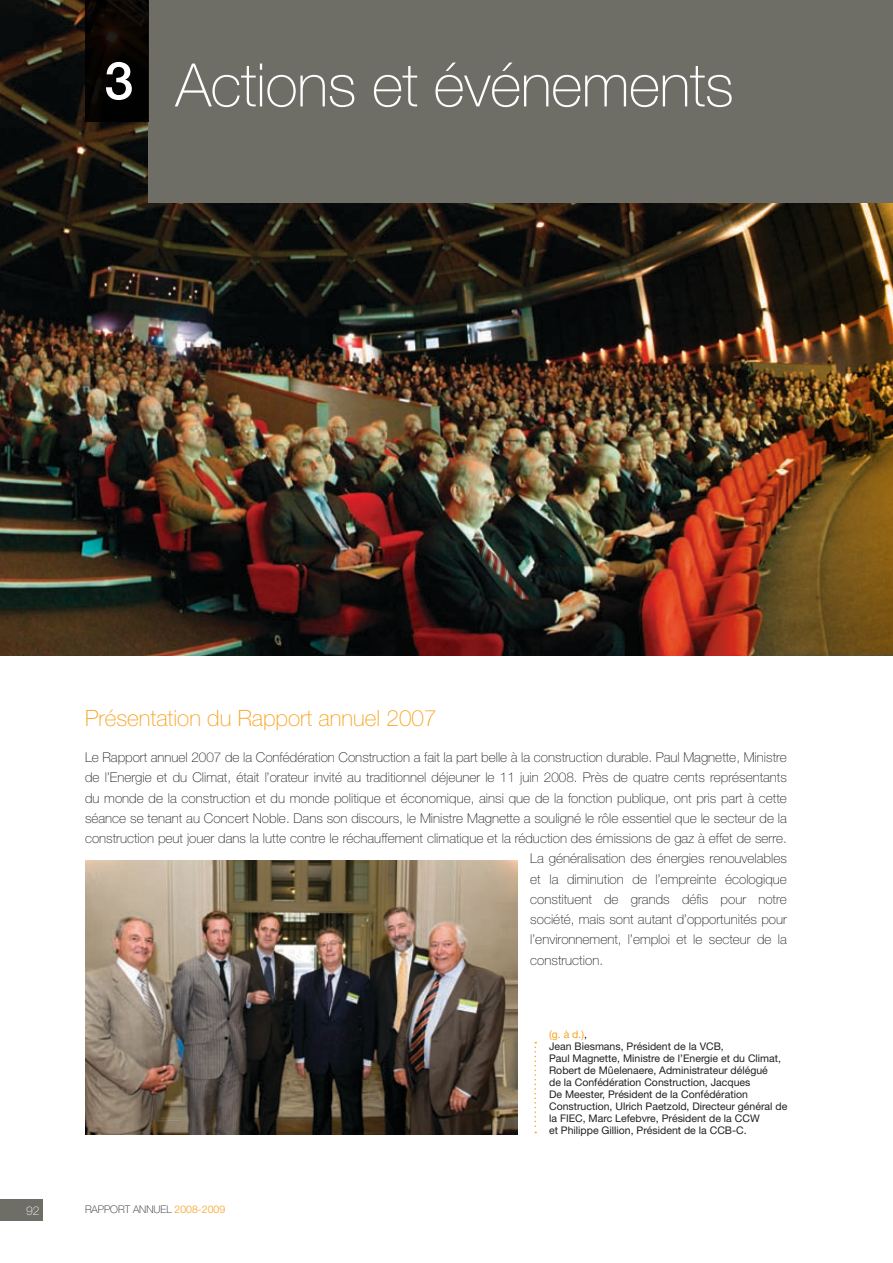
<style>
.page{position:relative;width:893px;height:1263px;background:#fff}
.page>*{position:absolute;margin:0;border:0;box-sizing:border-box;transform-origin:0 0}
.t1{font:100 60px "Helvetica Neue";letter-spacing:-.01em;color:#fff}
.t2{font:100 22.5px "Helvetica Neue";color:#f9a11b}
.t3{font:100 13.5px "Helvetica Neue";color:#231f20}
.t4{font:100 12.15px "Helvetica Neue";color:#fff}
.t5{font:10.5px/12px "Helvetica Neue";color:#231f20}
.t6{font:100 10.5px "Helvetica Neue";color:#231f20}
.t7{font:300 10.5px "Helvetica Neue";color:#f9a11b}
.s1{font-weight:500;font-size:52.35px}
.s2{color:#f9a11b}
</style>
<div class="page">
<img style="left:0;top:0;width:526px;height:655px">
<img style="left:526px;top:202px;width:367px;height:453px">
<img style="left:85px;top:861px;width:432px;height:274px">
<svg style="left:534px;top:1042px;width:2px;height:91px"></svg>
<div style="left:149px;top:0;width:744px;height:202px;background:#6e6e67"></div>
<svg style="left:85px;top:0;width:64px;height:122px;background:#070402"></svg>
<div style="left:0;top:1199px;width:43px;height:21px;background:#6e6e67"></div>
<h1 class="t1" style="left:104px;top:51px;width:631px"><span class="s1">3</span> Actions et événements</h1>
<h2 class="t2" style="left:85px;top:706px;width:353px">Présentation du Rapport annuel 2007</h2>
<p class="t3" style="left:85px;top:749px;width:703px">Le Rapport annuel 2007 de la Confédération Construction a fait la part belle à la construction durable. Paul Magnette, Ministre</p>
<p class="t3" style="left:85px;top:770px;width:703px">de l’Energie et du Climat, était l’orateur invité au traditionnel déjeuner le 11 juin 2008. Près de quatre cents représentants</p>
<p class="t3" style="left:85px;top:790px;width:703px">du monde de la construction et du monde politique et économique, ainsi que de la fonction publique, ont pris part à cette</p>
<p class="t3" style="left:85px;top:810px;width:703px">séance se tenant au Concert Noble. Dans son discours, le Ministre Magnette a souligné le rôle essentiel que le secteur de la</p>
<p class="t3" style="left:85px;top:830px;width:703px">construction peut jouer dans la lutte contre le réchauffement climatique et la réduction des émissions de gaz à effet de serre.</p>
<p class="t3" style="left:530px;top:851px;width:258px">La généralisation des énergies renouvelables</p>
<p class="t3" style="left:530px;top:871px;width:258px">et la diminution de l’empreinte écologique</p>
<p class="t3" style="left:530px;top:891px;width:258px">constituent de grands défis pour notre</p>
<p class="t3" style="left:530px;top:911px;width:258px">société, mais sont autant d’opportunités pour</p>
<p class="t3" style="left:530px;top:932px;width:258px">l’environnement, l’emploi et le secteur de la</p>
<p class="t3" style="left:530px;top:952px;width:74px">construction.</p>
<p class="t4" style="left:26px;top:1203px;width:15px">92</p>
<p class="t6" style="left:85px;top:1204px;width:8px">rapport</p>
<p class="t6" style="left:133px;top:1204px;width:8px">annuel</p>
<p class="t7" style="left:175px;top:1203px;width:52px">2008-2009</p>
<p class="t5" style="left:549px;top:1028px;width:240px"><span class="s2">(g. à d.)</span>,<br>Jean Biesmans, Président de la VCB,<br>Paul Magnette, Ministre de l’Energie et du Climat, Robert de Mûelenaere, Administrateur délégué<br>de la Confédération Construction, Jacques<br>De Meester, Président de la Confédération Construction, Ulrich Paetzold, Directeur général de la FIEC, Marc Lefebvre, Président de la CCW<br>et Philippe Gillion, Président de la CCB-C.</p>
</div>
